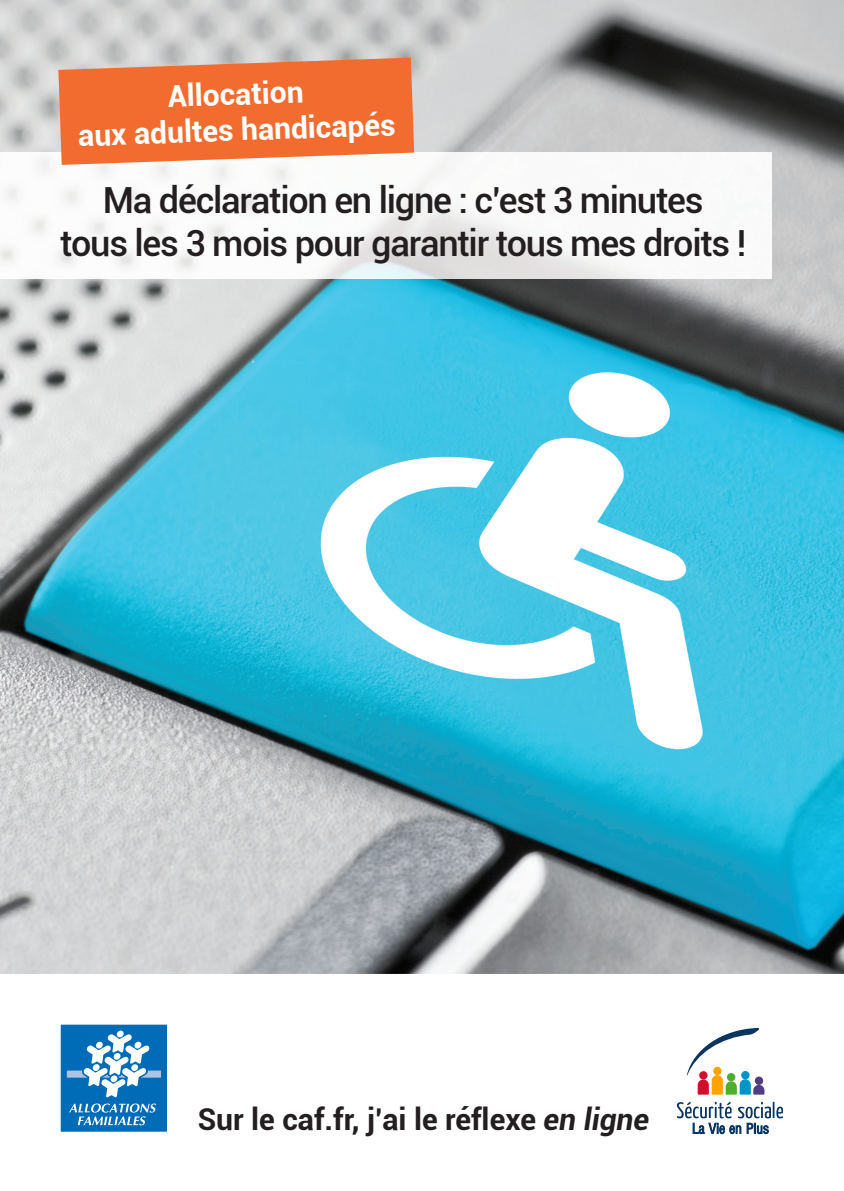
<style>
.page{position:relative;width:844px;height:1191px;background:#fff}
.page>*{position:absolute;margin:0;border:0;box-sizing:border-box;transform-origin:0 0}
.t1{font:500 36px/43.2px "Roboto";letter-spacing:-.035em;color:#231f20;text-align:center}
.t2{font:700 30px "Roboto";color:#231f20}
.t3{font:700 30px/36px "Roboto";color:#fff;text-align:center}
.s1{font-style:italic}
</style>
<div class="page">
<img style="left:0;top:0;width:844px;height:973px">
<img style="left:0;top:152px;width:772px;height:127px">
<svg style="left:58px;top:58px;width:356px;height:107px;background:#f07a44"></svg>
<svg style="left:686px;top:1028px;width:78px;height:66px"></svg>
<svg style="left:677px;top:1101px;width:106px;height:32px"></svg>
<div style="left:60px;top:1023px;width:107px;height:108px;background:#006bb6"></div>
<div style="left:60px;top:1023px;width:108px;height:109px;border:1px solid #fff"></div>
<div style="left:117px;top:1030px;width:7px;height:7px;background:#fff;border-radius:50%"></div>
<svg style="left:67px;top:1034px;width:94px;height:63px"></svg>
<svg style="left:69px;top:1103px;width:87px;height:22px"></svg>
<svg style="left:838px;top:0;width:6px;height:2px"></svg>
<p class="t3" style="left:76px;top:80px;width:319px;rotate:-2deg">Allocation<br>aux adultes handicapés</p>
<p class="t1" style="left:60px;top:177px;width:687px">Ma déclaration en ligne : c’est 3 minutes<br>tous les 3 mois pour garantir tous mes droits !</p>
<p class="t2" style="left:198px;top:1098px;width:453px">Sur le caf.fr, j’ai le réflexe <span class="s1">en ligne</span></p>
</div>
